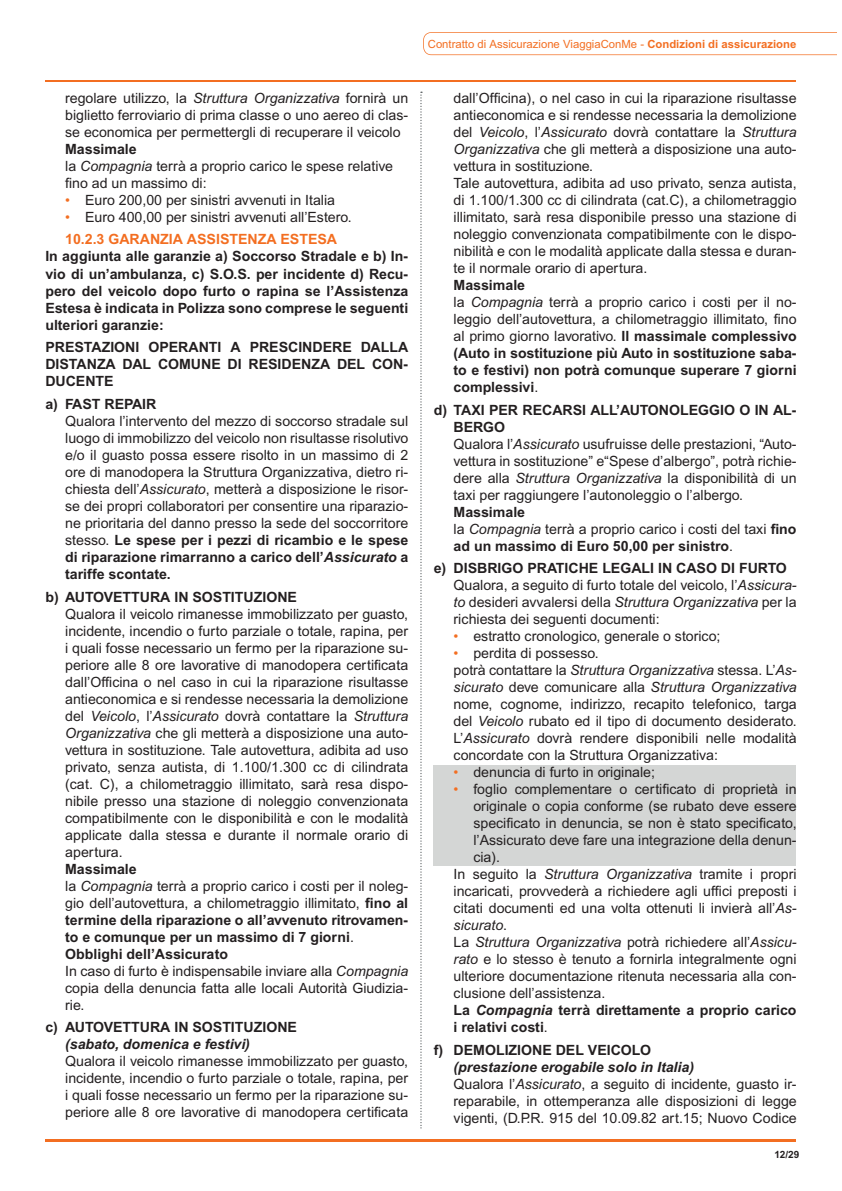
<style>
.page{position:relative;width:842px;height:1191px;background:#fff}
.page>*{position:absolute;margin:0;border:0;box-sizing:border-box;transform-origin:0 0}
.t1{font:14.2px/17px "Arial";color:#231f20}
.t2{font:700 14.2px/17px "Arial";color:#231f20;text-align:justify}
.t3{font:italic 14.2px "Arial";color:#231f20}
.t4{font:italic 700 14.2px "Arial";color:#231f20}
.t5{font:11.4px "Arial";color:#f36e21}
.t6{font:700 10px "Arial";color:#231f20}
.t7{font:700 9.8px "Arial";color:#231f20}
.s1{font-style:italic}
.s2{font-weight:700}
.s3{color:#f36e21}
.s4{font-weight:700;color:#f36e21}
.s5{font-weight:700;font-style:italic}
.s6{font-weight:400}
.s7{font-weight:400;font-style:italic}
.s8{font-style:normal}
</style>
<div class="page">
<div style="left:434px;top:765px;width:362px;height:101px;background:#d4d6d5"></div>
<svg style="left:420px;top:92px;width:2px;height:1036px"></svg>
<hr style="left:46px;top:1138px;width:750px;height:3px;background:#f36e21">
<svg style="left:423px;top:32px;width:413px;height:23px"></svg>
<hr style="left:46px;top:80px;width:750px;height:2px;background:#f36e21">
<p class="t1" style="left:65px;top:89px;width:345px;text-align:justify">regolare utilizzo, la <span class="s1">Struttura Organizzativa</span> fornirà un biglietto ferroviario di prima classe o uno aereo di clas&shy;se economica per permettergli di recuperare il veicolo</p>
<p class="t1" style="left:65px;top:140px;width:329px"><span class="s2">Massimale<br></span>la <span class="s1">Compagnia</span> terrà a proprio carico le spese relative fino ad un massimo di:</p>
<p class="t1" style="left:65px;top:191px;width:271px"><span class="s3">•</span> Euro 200,00 per sinistri avvenuti in Italia</p>
<p class="t1" style="left:65px;top:205px;width:288px;line-height:22.6px"><span class="s3">•</span> Euro 400,00 per sinistri avvenuti all’Estero.<br><span class="s4">10.2.3 GARANZIA ASSISTENZA ESTESA</span></p>
<p class="t2" style="left:45px;top:248px;width:364px">In aggiunta alle garanzie a) Soccorso Stradale e b) In&shy;vio di un’ambulanza, c) S.O.S. per incidente d) Recu&shy;pero del veicolo dopo furto o rapina se l’Assistenza Estesa è indicata in Polizza sono comprese le seguenti ulteriori garanzie:</p>
<p class="t2" style="left:45px;top:338px;width:364px">PRESTAZIONI OPERANTI A PRESCINDERE DALLA DISTANZA DAL COMUNE DI RESIDENZA DEL CON-DUCENTE</p>
<p class="t2" style="left:45px;top:395px;width:113px">a) FAST REPAIR</p>
<p class="t1" style="left:65px;top:412px;width:345px;text-align:justify">Qualora l’intervento del mezzo di soccorso stradale sul luogo di immobilizzo del veicolo non risultasse risolutivo e/o il guasto possa essere risolto in un massimo di 2 ore di manodopera la Struttura Organizzativa, dietro ri&shy;chiesta dell’<span class="s1">Assicurato</span>, metterà a disposizione le risor&shy;se dei propri collaboratori per consentire una riparazio&shy;ne prioritaria del danno presso la sede del soccorritore stesso. <span class="s2">Le spese per i pezzi di ricambio e le spese di riparazione rimarranno a carico dell’</span><span class="s5">Assicurato</span> <span class="s2">a tariffe scontate.</span></p>
<p class="t2" style="left:45px;top:588px;width:253px">b) AUTOVETTURA IN SOSTITUZIONE</p>
<p class="t1" style="left:65px;top:605px;width:345px;text-align:justify">Qualora il veicolo rimanesse immobilizzato per guasto, incidente, incendio o furto parziale o totale, rapina, per i quali fosse necessario un fermo per la riparazione su&shy;periore alle 8 ore lavorative di manodopera certificata dall’Officina o nel caso in cui la riparazione risultasse antieconomica e si rendesse necessaria la demolizione del <span class="s1">Veicolo</span>, l’<span class="s1">Assicurato</span> dovrà contattare la <span class="s1">Struttura Organizzativa</span> che gli metterà a disposizione una auto&shy;vettura in sostituzione. Tale autovettura, adibita ad uso privato, senza autista, di 1.100/1.300 cc di cilindrata (cat. C), a chilometraggio illimitato, sarà resa dispo&shy;nibile presso una stazione di noleggio convenzionata compatibilmente con le disponibilità e con le modalità applicate dalla stessa e durante il normale orario di apertura.</p>
<p class="t1" style="left:65px;top:860px;width:344px"><span class="s2">Massimale<br></span>la <span class="s1">Compagnia</span> terrà a proprio carico i costi per il noleg&shy;gio dell’autovettura, a chilometraggio illimitato, <span class="s2">fino al termine della riparazione o all’avvenuto ritrovamen&shy;to e comunque per un massimo di 7 giorni</span>.<br><span class="s2">Obblighi dell’Assicurato<br></span>In caso di furto è indispensabile inviare alla <span class="s1">Compagnia </span>copia della denuncia fatta alle locali Autorità Giudizia&shy;rie.</p>
<p class="t2" style="left:45px;top:1018px;width:253px">c) AUTOVETTURA IN SOSTITUZIONE</p>
<p class="t4" style="left:65px;top:1036px;width:186px">(sabato, domenica e festivi)</p>
<p class="t1" style="left:65px;top:1053px;width:344px;text-align:justify">Qualora il veicolo rimanesse immobilizzato per guasto, incidente, incendio o furto parziale o totale, rapina, per i quali fosse necessario un fermo per la riparazione su&shy;periore alle 8 ore lavorative di manodopera certificata</p>
<p class="t5" style="left:428px;top:36px;width:370px">Contratto di Assicurazione ViaggiaConMe - <span class="s2">Condizioni di assicurazione</span></p>
<p class="t1" style="left:454px;top:89px;width:345px">dall’Officina), o nel caso in cui la riparazione risultasse antieconomica e si rendesse necessaria la demolizione del <span class="s1">Veicolo</span>, l’<span class="s1">Assicurato</span> dovrà contattare la <span class="s1">Struttura Organizzativa</span> che gli metterà a disposizione una auto&shy;vettura in sostituzione.<br>Tale autovettura, adibita ad uso privato, senza autista, di 1.100/1.300 cc di cilindrata (cat.C), a chilometraggio illimitato, sarà resa disponibile presso una stazione di noleggio convenzionata compatibilmente con le dispo&shy;nibilità e con le modalità applicate dalla stessa e duran&shy;te il normale orario di apertura.</p>
<p class="t2" style="left:454px;top:276px;width:345px;text-align:left">Massimale<br><span class="s6">la</span> <span class="s7">Compagnia</span> <span class="s6">terrà a proprio carico i costi per il no&shy;leggio dell’autovettura, a chilometraggio illimitato, fino al primo giorno lavorativo.</span> Il massimale complessivo (Auto in sostituzione più Auto in sostituzione saba&shy;to e festivi) non potrà comunque superare 7 giorni complessivi<span class="s6">.</span></p>
<p class="t1" style="left:454px;top:401px;width:344px;text-indent:-20px"><span class="s2">d) TAXI PER RECARSI ALL’AUTONOLEGGIO O IN AL-BERGO<br></span>Qualora l’<span class="s1">Assicurato</span> usufruisse delle prestazioni, “Auto&shy;vettura in sostituzione” e“Spese d’albergo”, potrà richie&shy;dere alla <span class="s1">Struttura Organizzativa</span> la disponibilità di un taxi per raggiungere l’autonoleggio o l’albergo.</p>
<p class="t2" style="left:454px;top:503px;width:344px;text-align:left">Massimale<br><span class="s6">la</span> <span class="s7">Compagnia</span> <span class="s6">terrà a proprio carico i costi del taxi</span> fino ad un massimo di Euro 50,00 per sinistro<span class="s6">.</span></p>
<p class="t1" style="left:454px;top:559px;width:345px;text-indent:-20px"><span class="s2">e) DISBRIGO PRATICHE LEGALI IN CASO DI FURTO </span>Qualora, a seguito di furto totale del veicolo, l’<span class="s1">Assicura&shy;to</span> desideri avvalersi della <span class="s1">Struttura Organizzativa</span> per la richiesta dei seguenti documenti:</p>
<p class="t1" style="left:454px;top:628px;width:268px"><span class="s3">•</span> estratto cronologico, generale o storico;</p>
<p class="t1" style="left:454px;top:645px;width:345px"><span class="s3">•</span> perdita di possesso.<br>potrà contattare la <span class="s1">Struttura Organizzativa</span> stessa. L’<span class="s1">As&shy;sicurato</span> deve comunicare alla <span class="s1">Struttura Organizzativa </span>nome, cognome, indirizzo, recapito telefonico, targa del <span class="s1">Veicolo</span> rubato ed il tipo di documento desiderato.<br>L’<span class="s1">Assicurato</span> dovrà rendere disponibili nelle modalità concordate con la Struttura Organizzativa:</p>
<p class="t1" style="left:454px;top:763px;width:203px"><span class="s3">•</span> denuncia di furto in originale;</p>
<p class="t1" style="left:454px;top:780px;width:345px"><span class="s3">•</span> foglio complementare o certificato di proprietà in</p>
<p class="t1" style="left:473px;top:797px;width:325px">originale o copia conforme (se rubato deve essere</p>
<p class="t1" style="left:473px;top:814px;width:325px">specificato in denuncia, se non è stato specificato,</p>
<p class="t1" style="left:473px;top:831px;width:325px">l’Assicurato deve fare una integrazione della denun-</p>
<p class="t1" style="left:473px;top:849px;width:28px">cia).</p>
<p class="t1" style="left:454px;top:866px;width:345px">In seguito la <span class="s1">Struttura Organizzativa</span> tramite i propri</p>
<p class="t1" style="left:454px;top:883px;width:344px">incaricati, provvederà a richiedere agli uffici preposti i</p>
<p class="t1" style="left:454px;top:900px;width:345px">citati documenti ed una volta ottenuti li invierà all’<span class="s1">As-</span></p>
<p class="t3" style="left:454px;top:917px;width:55px">sicurato<span class="s8">.</span></p>
<p class="t3" style="left:454px;top:934px;width:345px"><span class="s8">La</span> Struttura Organizzativa <span class="s8">potrà richiedere all’</span>Assicu-</p>
<p class="t1" style="left:454px;top:951px;width:344px"><span class="s1">rato</span> e lo stesso è tenuto a fornirla integralmente ogni</p>
<p class="t1" style="left:454px;top:968px;width:344px">ulteriore documentazione ritenuta necessaria alla con-</p>
<p class="t1" style="left:454px;top:985px;width:153px">clusione dell’assistenza.</p>
<p class="t2" style="left:454px;top:1001px;width:344px">La <span class="s1">Compagnia</span> terrà direttamente a proprio carico</p>
<p class="t2" style="left:454px;top:1018px;width:96px">i relativi costi<span class="s6">.</span></p>
<p class="t2" style="left:434px;top:1041px;width:219px">f) DEMOLIZIONE DEL VEICOLO</p>
<p class="t1" style="left:454px;top:1058px;width:344px"><span class="s5">(prestazione erogabile solo in Italia)<br></span>Qualora l’<span class="s1">Assicurato</span>, a seguito di incidente, guasto ir&shy;reparabile, in ottemperanza alle disposizioni di legge vigenti, (D.P.R. 915 del 10.09.82 art.15; Nuovo Codice</p>
<p class="t6" style="left:774px;top:1149px;width:27px">12/29</p>
<p class="t7" style="left:772px;top:1148px;width:26px">12/28</p>
</div>
